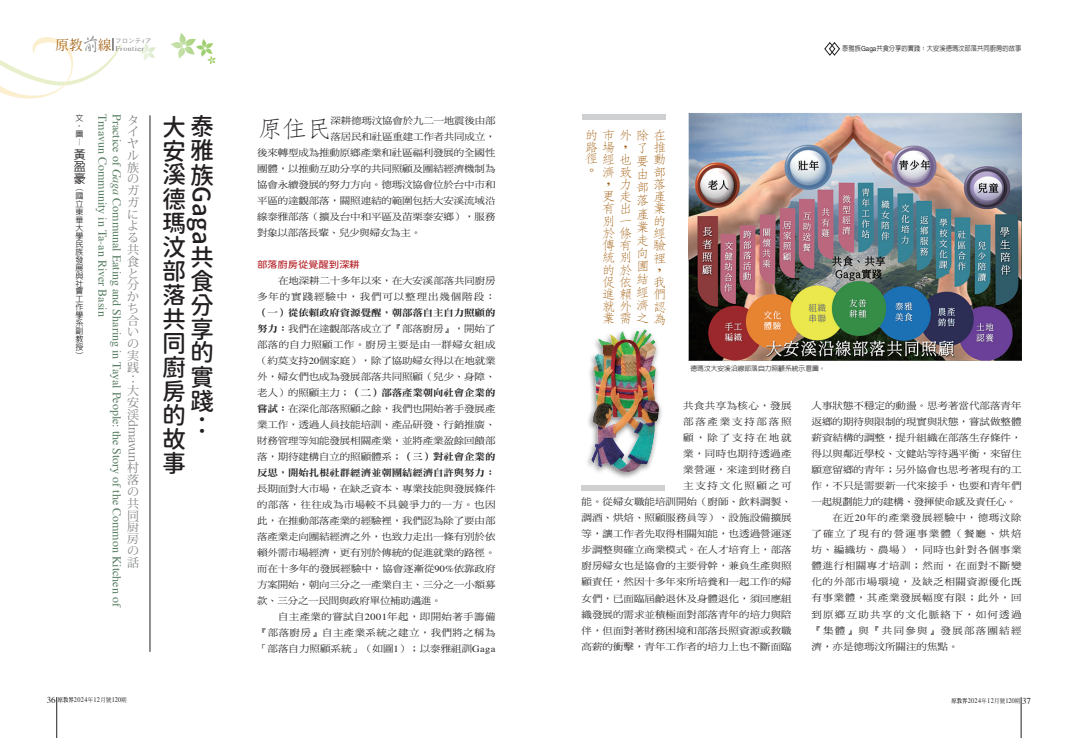
<style>
.page{position:relative;width:1078px;height:738px;background:#fff}
.page>*{position:absolute;margin:0;border:0;box-sizing:border-box;transform-origin:0 0}
.t1{font:24px/24px "Gen Sen Rounded TW M";color:#231f20;text-align:justify}
.t2{font:300 23.8px "AR Fang Song B5";color:#231f20;scale:1.11 1}
.t3{font:300 12.6px/12.2px "AR Fang Song B5 HK";color:#9e5807;scale:1.11 1}
.t4{font:12px "Times";color:#577d61}
.t5{font:12px/11.8px "Koz Min Pro";letter-spacing:-.02em;color:#808285;text-align:justify}
.t6{font:500 12px/12px "AR Hei B5";color:#231f20;text-align:justify}
.t7{font:9.4px/16px "DF Ming Std W5";color:#231f20;text-align:justify;scale:1.11 1}
.t8{font:9.4px "DF Ming Std W5";letter-spacing:.055em;color:#231f20;scale:1.11 1}
.t9{font:9.4px "DF Ming Std W9";letter-spacing:-.015em;color:#231f20;scale:1.11 1}
.t10{font:9.4px "DF Ming Std W5";letter-spacing:.115em;color:#231f20;scale:1.11 1}
.t11{font:9.4px "DF Ming Std W5";letter-spacing:-.025em;color:#231f20;scale:1.11 1}
.t12{font:9.4px "DF Ming Std W5";letter-spacing:-.02em;color:#231f20;scale:1.11 1}
.t13{font:9.4px "DF Ming Std W5";letter-spacing:.06em;color:#231f20;scale:1.11 1}
.t14{font:9.4px "Gen Sen Rounded TW M";letter-spacing:-.025em;color:#b7282e;scale:1.11 1}
.t15{font:500 8px/7.9px "AR Hei B5";color:#231f20}
.t16{font:7.2px "Times";letter-spacing:.05em;color:#808285;scale:1.11 1}
.t17{font:7px "Times";letter-spacing:.05em;color:#231f20;scale:.9 1}
.t18{font:500 7px "AR Hei B5";color:#231f20;scale:.9 1}
.t19{font:500 6.8px "AR Hei B5";color:#231f20}
.t20{font:6px "Heisei Kaku Go Std W3";color:#808285}
.s1{font-family:"AR Xing Shu B5";font-weight:500;font-size:18.5px}
.s2{font-style:italic}
.s3{font-family:"DF Ming Std W9"}
.s4{font-family:"Times"}
.s5{font-family:"DF Ming Std W5"}
.s6{font-family:"Helvetica Neue";font-weight:400}
.s7{font-size:9px}
.s8{font-family:"AR Ming B5";font-weight:800;font-size:6px}
.s9{font-family:"DF Ming Std W5";font-size:6px}
</style>
<div class="page">
<svg style="left:170px;top:33px;width:46px;height:32px"></svg>
<svg style="left:139px;top:43px;width:16px;height:18px"></svg>
<hr style="left:57px;top:696px;width:1px;height:41px;background:#231f20">
<hr style="left:1020px;top:696px;width:1px;height:41px;background:#231f20">
<svg style="left:0;top:37px;width:122px;height:62px"></svg>
<svg style="left:824px;top:42px;width:16px;height:14px"></svg>
<hr style="left:150px;top:115px;width:1px;height:536px;background:#231f20">
<div style="left:582px;top:114px;width:84px;height:6px;background:#cfd0d2"></div>
<div style="left:581px;top:484px;width:84px;height:6px;background:#cfd0d2"></div>
<img style="left:688px;top:113px;width:332px;height:247px">
<div style="left:585px;top:327px;width:78px;height:152px;background:#231f20;opacity:.53"></div>
<img style="left:585px;top:327px;width:78px;height:148px">
<p class="t16" style="left:56px;top:42px;width:81px"><sup>原教</sup><span class="s1">前</span><sup>線</sup> Frontier</p>
<p class="t20" style="left:115px;top:36px;width:38px">フロンテ<sub>ｲ</sub>ア</p>
<p class="t15" style="left:75px;top:114px;width:9px">文</p>
<p class="t4" style="left:114px;top:114px;width:204px;rotate:90deg">Tmavun Community in Ta-an River Basin</p>
<p class="t4" style="left:128px;top:114px;width:494px;rotate:90deg">Practice of <span class="s2">Gaga</span> Communal Eating and Sharing in Tayal People: the Story of the Common Kitchen of</p>
<p class="t5" style="left:127px;top:114px;width:13px;text-align:left">タイヤル族のガガによる共食と分かち合いの実践</p>
<p class="t15" style="left:83px;top:122px;width:9px;rotate:90deg">‧</p>
<p class="t15" style="left:75px;top:130px;width:9px">圖︱</p>
<p class="t6" style="left:74px;top:148px;width:13px">黃盈豪</p>
<p class="t15" style="left:75px;top:184px;width:9px;text-align:justify">︵國立東華大學民族發展與社會工作學系副教授︶</p>
<p class="t5" style="left:127px;top:385px;width:11px;rotate:-90deg">：</p>
<p class="t5" style="left:127px;top:384px;width:13px">大安渓</p>
<p class="t5" style="left:139px;top:420px;width:43px;rotate:90deg">dmavun</p>
<p class="t5" style="left:127px;top:461px;width:13px">村落の共同厨房の話</p>
<h1 class="t1" style="left:162px;top:115px;width:52px">大泰安雅溪族</h1>
<h1 class="t1" style="left:213px;top:186px;width:59px;rotate:90deg">Gaga</h1>
<h1 class="t1" style="left:190px;top:245px;width:25px">共食分享的實踐：</h1>
<h1 class="t1" style="left:162px;top:187px;width:25px">德瑪汶部落共同廚房的故事</h1>
<h2 class="t2" style="left:257px;top:117px;width:70px">原住民</h2>
<p class="t12" style="left:330px;top:115px;width:150px">深耕德瑪汶協會於九二一地震後由部</p>
<p class="t12" style="left:330px;top:131px;width:150px">落居民和社區重建工作者共同成立，</p>
<p class="t7" style="left:257px;top:144px;width:216px">後來轉型成為推動原鄉產業和社區福利發展的全國性</p>
<p class="t7" style="left:257px;top:160px;width:216px">團體，以推動互助分享的共同照顧及團結經濟機制為</p>
<p class="t7" style="left:257px;top:176px;width:216px">協會永續發展的努力方向。德瑪汶協會位於台中市和</p>
<p class="t7" style="left:257px;top:192px;width:216px">平區的達觀部落，關照連結的範圍包括大安溪流域沿</p>
<p class="t7" style="left:257px;top:208px;width:216px">線泰雅部落（擴及台中和平區及苗栗泰安鄉），服務</p>
<p class="t11" style="left:257px;top:227px;width:149px">對象以部落長輩、兒少與婦女為主。</p>
<p class="t14" style="left:257px;top:259px;width:94px">部落廚房從覺醒到深耕</p>
<p class="t7" style="left:257px;top:272px;width:216px;text-align:right">在地深耕二十多年以來，在大安溪部落共同廚房<br>多年的實踐經驗中，我們可以整理出幾個階段：</p>
<p class="t9" style="left:257px;top:307px;width:216px">（一）從依賴政府資源覺醒，朝部落自主自力照顧的</p>
<p class="t7" style="left:257px;top:320px;width:216px"><span class="s3">努力：</span>我們在達觀部落成立了『部落廚房』，開始了部落的自力照顧工作。廚房主要是由一群婦女組成（約莫支持<span class="s4">20</span>個家庭），除了協助婦女得以在地就業外，婦女們也成為發展部落共同照顧（兒少、身障、</p>
<p class="t9" style="left:257px;top:387px;width:216px"><span class="s5">老人）的照顧主力；</span>（二）部落產業朝向社會企業的</p>
<p class="t7" style="left:257px;top:400px;width:216px"><span class="s3">嘗試：</span>在深化部落照顧之餘，我們也開始著手發展產業工作，透過人員技能培訓、產品研發、行銷推廣、財務管理等知能發展相關產業，並將產業盈餘回饋部落，期待建構自立的照顧體系；<span class="s3">（三）對社會企業的</span></p>
<p class="t9" style="left:257px;top:467px;width:216px">反思，開始扎根社群經濟並朝團結經濟自許與努力：</p>
<p class="t7" style="left:257px;top:480px;width:216px">長期面對大市場，在缺乏資本、專業技能與發展條件的部落，往往成為市場較不具競爭力的一方。也因此，在推動部落產業的經驗裡，我們認為除了要由部落產業走向團結經濟之外，也致力走出一條有別於依賴外需市場經濟，更有別於傳統的促進就業的路徑。而在十多年的發展經驗中，協會逐漸從<span class="s4">90%</span>依靠政府方案開始，朝向三分之一產業自主、三分之一小額募款、三分之一民間與政府單位補助邁進。</p>
<p class="t7" style="left:257px;top:608px;width:216px;text-indent:21px">自主產業的嘗試自<span class="s4">2001</span>年起，即開始著手籌備『部落廚房』自主產業系統之建立，我們將之稱為「部落自力照顧系統」（如圖<span class="s4">1</span>）；以泰雅祖訓<span class="s4">Gaga</span></p>
<p class="t18" style="left:842px;top:45px;width:200px">泰雅族<span class="s6">Gaga</span>共食分享的實踐：大安溪德瑪汶部落共同廚房的故事</p>
<h3 class="t3" style="left:585px;top:129px;width:74px">的市外除在路場，<br>徑經也</h3>
<h3 class="t3" style="left:585px;top:164px;width:9px">。</h3>
<h3 class="t3" style="left:602px;top:165px;width:59px">濟致<br>，<br>更走<br>有出<br>別一<br>於條<br>傳有<br>統別<br>的於<br>促依<br>進賴<br>就外濟認業需之為</h3>
<h3 class="t3" style="left:635px;top:141px;width:13px;line-height:13.1px">了要由部落產業走向團結經</h3>
<h3 class="t3" style="left:652px;top:141px;width:13px">推動部落產業的經驗裡，我們</h3>
<h3 class="t3" style="left:618px;top:178px;width:12px">力</h3>
<p class="t19" style="left:690px;top:365px;width:136px">德瑪汶大安溪沿線部落自力照顧系統示意圖。</p>
<p class="t7" style="left:581px;top:397px;width:191px;text-align:right">共食共享為核心，發展<br>部落產業支持部落照<br>顧，除了支持在地就<br>業，同時也期待透過產<br>業營運，來達到財務自<br>主支持文化照顧之可<br>能。從婦女職能培訓開始（廚師、飲料調製、調酒、烘焙、照顧服務員等）、設施設備擴展等，讓工作者先取得相關知能，也透過營運逐步調整與確立商業模式。在人才培育上，部落廚房婦女也是協會的主要骨幹，兼負生產與照顧責任，然因十多年來所培養和一起工作的婦女們，已面臨屆齡退休及身體退化，須回應組織發展的需求並積極面對部落青年的培力與陪伴，但面對著財務困境和部落長照資源或教職高薪的衝擊，青年工作者的培力上也不斷面臨</p>
<p class="t7" style="left:811px;top:397px;width:191px">人事狀態不穩定的動盪。思考著當代部落青年</p>
<p class="t7" style="left:811px;top:413px;width:191px">返鄉的期待與限制的現實與狀態，嘗試做整體</p>
<p class="t7" style="left:811px;top:429px;width:191px">薪資結構的調整，提升組織在部落生存條件，</p>
<p class="t7" style="left:811px;top:445px;width:191px">得以與鄰近學校、文健站等待遇平衡，來留住</p>
<p class="t7" style="left:811px;top:461px;width:191px">願意留鄉的青年；另外協會也思考著現有的工</p>
<p class="t7" style="left:811px;top:477px;width:191px">作，不只是需要新一代來接手，也要和青年們</p>
<p class="t11" style="left:811px;top:496px;width:186px">一起規劃能力的建構、發揮使命感及責任心。</p>
<p class="t13" style="left:832px;top:512px;width:172px">在近<span class="s4">20</span>年的產業發展經驗中，德瑪汶除</p>
<p class="t10" style="left:811px;top:528px;width:191px">了確立了現有的營運事業體（餐廳、烘焙</p>
<p class="t8" style="left:811px;top:544px;width:191px">坊、編織坊、農場），同時也針對各個事業</p>
<p class="t8" style="left:811px;top:560px;width:191px">體進行相關專才培訓；然而，在面對不斷變</p>
<p class="t8" style="left:811px;top:576px;width:191px">化的外部市場環境，及缺乏相關資源優化既</p>
<p class="t8" style="left:811px;top:592px;width:191px">有事業體，其產業發展幅度有限；此外，回</p>
<p class="t10" style="left:811px;top:608px;width:191px">到原鄉互助共享的文化脈絡下，如何透過</p>
<p class="t10" style="left:811px;top:624px;width:191px">『集體』與『共同參與』發展部落團結經</p>
<p class="t7" style="left:811px;top:637px;width:134px">濟，亦是德瑪汶所關注的焦點。</p>
<p class="t17" style="left:47px;top:693px;width:90px"><span class="s7">36</span> <span class="s8">原教界</span>2024<span class="s9">年</span>12<span class="s9">月號</span>120<span class="s9">期</span></p>
<p class="t17" style="left:951px;top:693px;width:90px"><span class="s8">原教界</span>2024<span class="s9">年</span>12<span class="s9">月號</span>120<span class="s9">期</span> <span class="s7">37</span></p>
</div>
